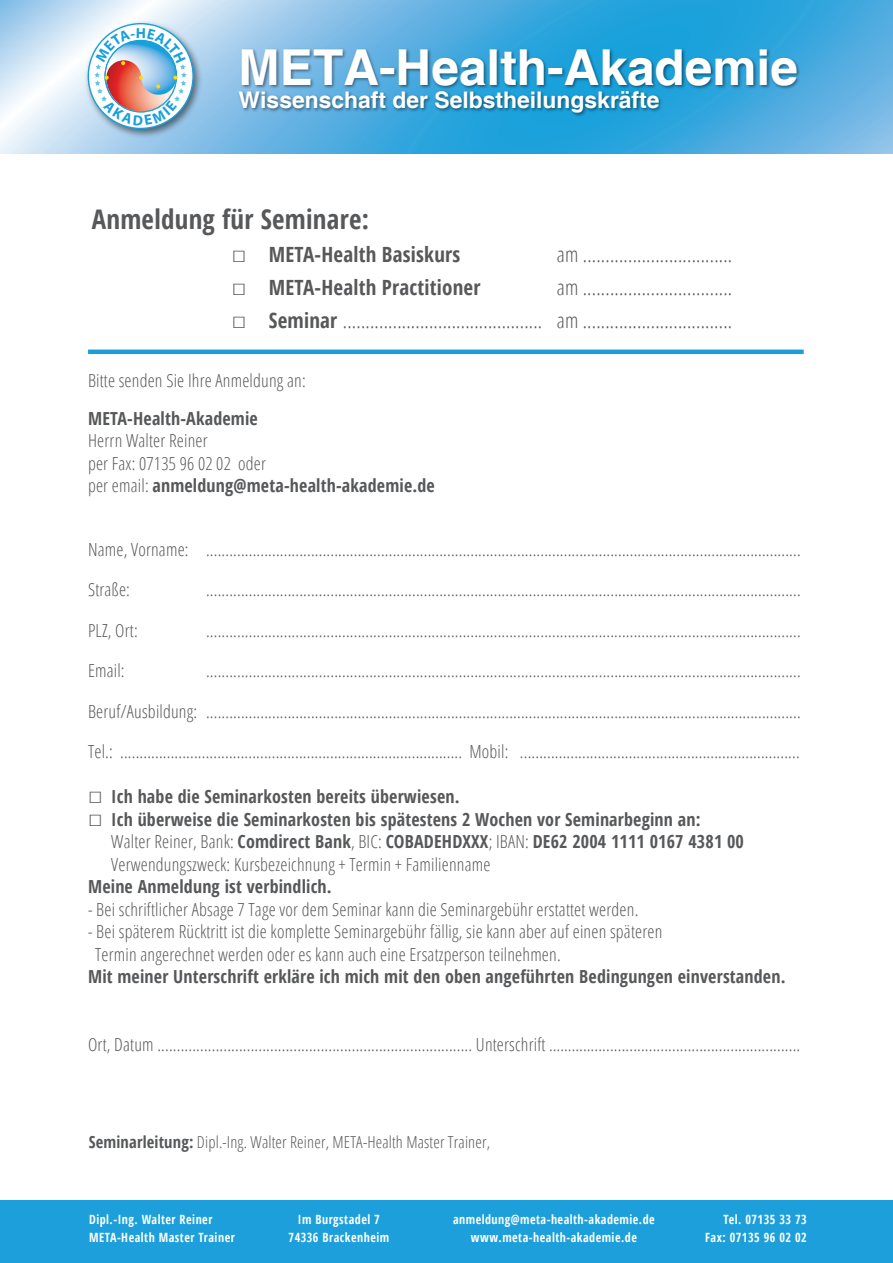
<style>
.page{position:relative;width:893px;height:1263px;background:#fff}
.page>*{position:absolute;margin:0;border:0;box-sizing:border-box;transform-origin:0 0}
.t1{font:700 49.65px "Helvetica";color:#fff}
.t2{font:700 condensed 27px "Open Sans";letter-spacing:.01em;color:#57585a}
.t3{font:700 22.95px "Helvetica";color:#fff}
.t4{font:300 condensed 21px "Open Sans";color:#57585a}
.t5{font:700 condensed 21px "Open Sans";letter-spacing:.01em;color:#57585a}
.t6{font:300 condensed 18px/22.5px "Open Sans";letter-spacing:.01em;color:#57585a}
.t7{font:700 condensed 18px/22.5px "Open Sans";letter-spacing:.01em;color:#57585a}
.t8{font:300 condensed 16.5px "Open Sans";letter-spacing:.01em;color:#57585a}
.t9{font:700 condensed 12.75px "Open Sans";letter-spacing:.04em;color:#fff;scale:.95 1}
.s1{font-family:"Tahoma";font-weight:400;font-stretch:normal;font-size:24px}
.s2{font-weight:700}
.s3{font-weight:300}
</style>
<div class="page">
<svg style="left:0;top:0;width:893px;height:154px;background:#76bfe7"></svg>
<div style="left:0;top:1201px;width:892px;height:62px;background:#1c9fda"></div>
<img style="left:236px;top:39px;width:638px;height:46px">
<img style="left:236px;top:85px;width:638px;height:51px">
<img style="left:82px;top:17px;width:124px;height:124px">
<svg style="left:88px;top:24px;width:105px;height:104px"></svg>
<hr style="left:88px;top:350px;width:716px;height:4px;background:#1e9ed9">
<svg style="left:94px;top:28px;width:93px;height:98px"></svg>
<h1 class="t1" style="left:239px;top:37px;width:561px">META-Health-Akademie</h1>
<p class="t3" style="left:239px;top:86px;width:422px">Wissenschaft der Selbstheilungskräfte</p>
<h2 class="t2" style="left:92px;top:200px;width:279px">Anmeldung für Seminare:</h2>
<p class="t5" style="left:232px;top:239px;width:230px"><span class="s1">□</span> META-Health Basiskurs</p>
<p class="t4" style="left:557px;top:240px;width:177px">am .................................</p>
<p class="t5" style="left:232px;top:272px;width:250px"><span class="s1">□</span> META-Health Practitioner</p>
<p class="t4" style="left:557px;top:273px;width:177px">am .................................</p>
<p class="t4" style="left:232px;top:306px;width:502px"><span class="s1">□</span> <span class="s2">Seminar</span> ............................................ am .................................</p>
<p class="t6" style="left:88px;top:369px;width:219px">Bitte senden Sie Ihre Anmeldung an:</p>
<p class="t7" style="left:88px;top:407px;width:171px">META-Health-Akademie</p>
<p class="t6" style="left:88px;top:429px;width:348px">Herrn Walter Reiner<br>per Fax: 07135 96 02 02 oder<br>per email: <span class="s2">anmeldung@meta-health-akademie.de</span></p>
<p class="t6" style="left:88px;top:537px;width:714px">Name, Vorname: .........................................................................................................................................................</p>
<p class="t6" style="left:88px;top:578px;width:43px">Straße:</p>
<p class="t6" style="left:206px;top:578px;width:596px">.........................................................................................................................................................</p>
<p class="t6" style="left:88px;top:618px;width:51px">PLZ, Ort:</p>
<p class="t6" style="left:206px;top:618px;width:596px">.........................................................................................................................................................</p>
<p class="t6" style="left:88px;top:659px;width:38px">Email:</p>
<p class="t6" style="left:206px;top:659px;width:596px">.........................................................................................................................................................</p>
<p class="t6" style="left:88px;top:699px;width:714px">Beruf/Ausbildung: .........................................................................................................................................................</p>
<p class="t6" style="left:88px;top:740px;width:713px">Tel.: ........................................................................................ Mobil: ........................................................................</p>
<p class="t7" style="left:88px;top:785px;width:373px"><span class="s1">□</span> Ich habe die Seminarkosten bereits überwiesen.</p>
<p class="t7" style="left:111px;top:807px;width:634px;text-indent:-23px"><span class="s1">□</span> Ich überweise die Seminarkosten bis spätestens 2 Wochen vor Seminarbeginn an:<br><span class="s3">Walter Reiner, Bank:</span> Comdirect Bank<span class="s3">, BIC:</span> COBADEHDXXX<span class="s3">; IBAN:</span> DE62 2004 1111 0167 4381 00<br><span class="s3">Verwendungszweck: Kursbezeichnung + Termin + Familienname</span></p>
<p class="t7" style="left:88px;top:875px;width:245px">Meine Anmeldung ist verbindlich.</p>
<p class="t6" style="left:88px;top:897px;width:552px">- Bei schriftlicher Absage 7 Tage vor dem Seminar kann die Seminargebühr erstattet werden.</p>
<p class="t6" style="left:95px;top:920px;width:569px;text-indent:-7px">- Bei späterem Rücktritt ist die komplette Seminargebühr fällig, sie kann aber auf einen späteren<br>Termin angerechnet werden oder es kann auch eine Ersatzperson teilnehmen.</p>
<p class="t7" style="left:88px;top:965px;width:699px">Mit meiner Unterschrift erkläre ich mich mit den oben angeführten Bedingungen einverstanden.</p>
<p class="t6" style="left:88px;top:1032px;width:714px">Ort, Datum ................................................................................. Unterschrift ………….....................................................</p>
<p class="t8" style="left:89px;top:1131px;width:403px"><span class="s2">Seminarleitung:</span> Dipl.-Ing. Walter Reiner, META-Health Master Trainer,</p>
<p class="t9" style="left:89px;top:1210px;width:131px">Dipl.-Ing. Walter Reiner</p>
<p class="t9" style="left:298px;top:1210px;width:88px">Im Burgstadel 7</p>
<p class="t9" style="left:453px;top:1210px;width:214px">anmeldung@meta-health-akademie.de</p>
<p class="t9" style="left:723px;top:1210px;width:89px">Tel. 07135 33 73</p>
<p class="t9" style="left:89px;top:1228px;width:155px">META-Health Master Trainer</p>
<p class="t9" style="left:289px;top:1228px;width:107px">74336 Brackenheim</p>
<p class="t9" style="left:471px;top:1228px;width:176px">www.meta-health-akademie.de</p>
<p class="t9" style="left:705px;top:1228px;width:108px">Fax: 07135 96 02 02</p>
</div>
